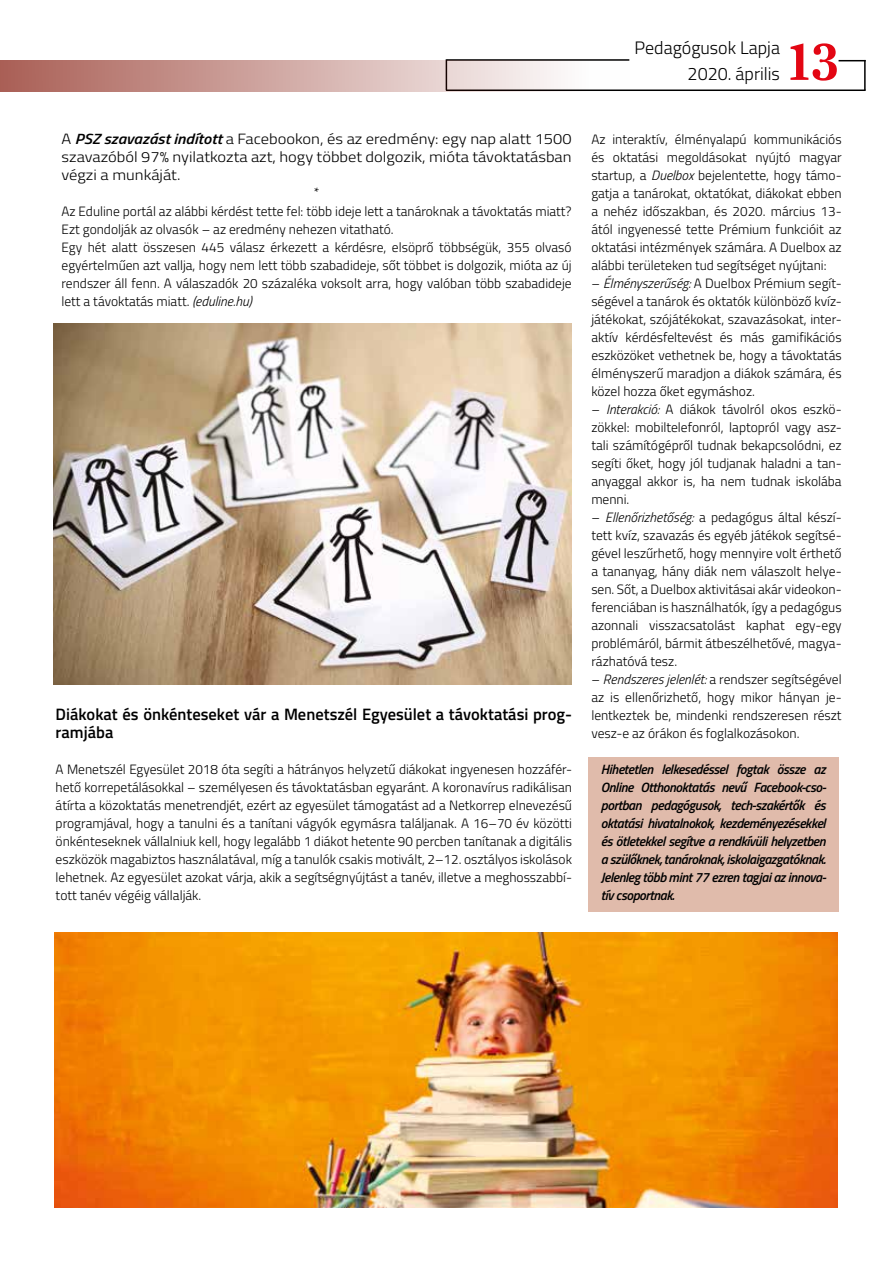
<style>
.page{position:relative;width:893px;height:1263px;background:#fff}
.page>*{position:absolute;margin:0;border:0;box-sizing:border-box;transform-origin:0 0}
.t1{font:800 51px "Clearface Std";color:#e30613}
.t2{font:300 18px/25px "Titillium Web";color:#000;text-align:right}
.t3{font:600 16.5px/18px "Titillium Web";color:#000}
.t4{font:300 14.85px/18px "Titillium Web";color:#000;text-align:justify;scale:1.11 1}
.t5{font:300 13.5px/18px "Titillium Web";color:#000;text-align:justify}
.t6{font:italic 600 13.5px/18px "Titillium Web";letter-spacing:-.03em;color:#000;text-align:justify}
.s1{font-weight:600;font-style:italic}
.s2{font-style:italic}
</style>
<div class="page">
<img style="left:54px;top:324px;width:517px;height:361px">
<div style="left:588px;top:757px;width:250px;height:155px;background:#e0bbab"></div>
<img style="left:54px;top:932px;width:784px;height:276px">
<hr style="left:446px;top:90px;width:420px;height:1px;background:#000">
<hr style="left:864px;top:60px;width:2px;height:30px;background:#000">
<svg style="left:838px;top:60px;width:28px;height:1px"></svg>
<hr style="left:447px;top:59px;width:182px;height:2px;background:#000">
<hr style="left:446px;top:59px;width:1px;height:31px;background:#000">
<svg style="left:0;top:60px;width:629px;height:32px;background:#d0ada9"></svg>
<h2 class="t2" style="left:635px;top:35px;width:147px">Pedagógusok Lapja<br>2020. április</h2>
<h1 class="t1" style="left:785px;top:30px;width:56px">13</h1>
<p class="t4" style="left:62px;top:129px;width:461px">A <span class="s1">PSZ szavazást indított</span> a Facebookon, és az eredmény: egy nap alatt 1500 szavazóból 97% nyilatkozta azt, hogy többet dolgozik, mióta távoktatásban végzi a munkáját.</p>
<p class="t5" style="left:62px;top:181px;width:512px;line-height:19.5px;text-align:center">*<br>Az Eduline portál az alábbi kérdést tette fel: több ideje lett a tanároknak a távoktatás miatt?</p>
<p class="t5" style="left:62px;top:220px;width:512px;text-align:left">Ezt gondolják az olvasók – az eredmény nehezen vitatható.<br>Egy hét alatt összesen 445 válasz érkezett a kérdésre, elsöprő többségük, 355 olvasó egyértelműen azt vallja, hogy nem lett több szabadideje, sőt többet is dolgozik, mióta az új rendszer áll fenn. A válaszadók 20 százaléka voksolt arra, hogy valóban több szabadideje lett a távoktatás miatt. <span class="s2">(eduline.hu)</span></p>
<p class="t3" style="left:56px;top:704px;width:518px">Diákokat és önkénteseket vár a Menetszél Egyesület a távoktatási prog&shy;ramjába</p>
<p class="t5" style="left:56px;top:760px;width:518px">A Menetszél Egyesület 2018 óta segíti a hátrányos helyzetű diákokat ingyenesen hozzáfér&shy;hető korrepetálásokkal – személyesen és távoktatásban egyaránt. A koronavírus radikálisan átírta a közoktatás menetrendjét, ezért az egyesület támogatást ad a Netkorrep elnevezésű programjával, hogy a tanulni és a tanítani vágyók egymásra találjanak. A 16–70 év közötti önkénteseknek vállalniuk kell, hogy legalább 1 diákot hetente 90 percben tanítanak a digitális eszközök magabiztos használatával, míg a tanulók csakis motivált, 2–12. osztályos iskolások lehetnek. Az egyesület azokat várja, akik a segítségnyújtást a tanév, illetve a meghosszabbí&shy;tott tanév végéig vállalják.</p>
<p class="t5" style="left:591px;top:130px;width:252px">Az interaktív, élményalapú kommunikációs és oktatási megoldásokat nyújtó magyar startup, a <span class="s2">Duelbox</span> bejelentette, hogy támo&shy;gatja a tanárokat, oktatókat, diákokat ebben a nehéz időszakban, és 2020. március 13- ától ingyenessé tette Prémium funkcióit az oktatási intézmények számára. A Duelbox az alábbi területeken tud segítséget nyújtani:</p>
<p class="t5" style="left:591px;top:274px;width:252px">– <span class="s2">Élményszerűség:</span> A Duelbox Prémium segít&shy;ségével a tanárok és oktatók különböző kvíz&shy;játékokat, szójátékokat, szavazásokat, inter&shy;aktív kérdésfeltevést és más gamifikációs eszközöket vethetnek be, hogy a távoktatás élményszerű maradjon a diákok számára, és közel hozza őket egymáshoz.</p>
<p class="t5" style="left:591px;top:400px;width:252px">– <span class="s2">Interakció:</span> A diákok távolról okos eszkö&shy;zökkel: mobiltelefonról, laptopról vagy asz&shy;tali számítógépről tudnak bekapcsolódni, ez segíti őket, hogy jól tudjanak haladni a tan&shy;anyaggal akkor is, ha nem tudnak iskolába menni.</p>
<p class="t5" style="left:591px;top:507px;width:252px">– <span class="s2">Ellenőrizhetőség:</span> a pedagógus által készí&shy;tett kvíz, szavazás és egyéb játékok segítsé&shy;gével leszűrhető, hogy mennyire volt érthető a tananyag, hány diák nem válaszolt helye&shy;sen. Sőt, a Duelbox aktivitásai akár videokon&shy;ferenciában is használhatók, így a pedagógus azonnali visszacsatolást kaphat egy-egy problémáról, bármit átbeszélhetővé, magya&shy;rázhatóvá tesz.</p>
<p class="t5" style="left:591px;top:669px;width:252px">– <span class="s2">Rendszeres jelenlét:</span> a rendszer segítségével az is ellenőrizhető, hogy mikor hányan je&shy;lentkeztek be, mindenki rendszeresen részt vesz-e az órákon és foglalkozásokon.</p>
<p class="t6" style="left:601px;top:760px;width:227px">Hihetetlen lelkesedéssel fogtak össze az Online Otthonoktatás nevű Facebook-cso&shy;portban pedagógusok, tech-szakértők és oktatási hivatalnokok, kezdeményezésekkel és ötletekkel segítve a rendkívüli helyzetben a szülőknek, tanároknak, iskolaigazgatóknak.<br>Jelenleg több mint 77 ezren tagjai az innova&shy;tív csoportnak.</p>
</div>
